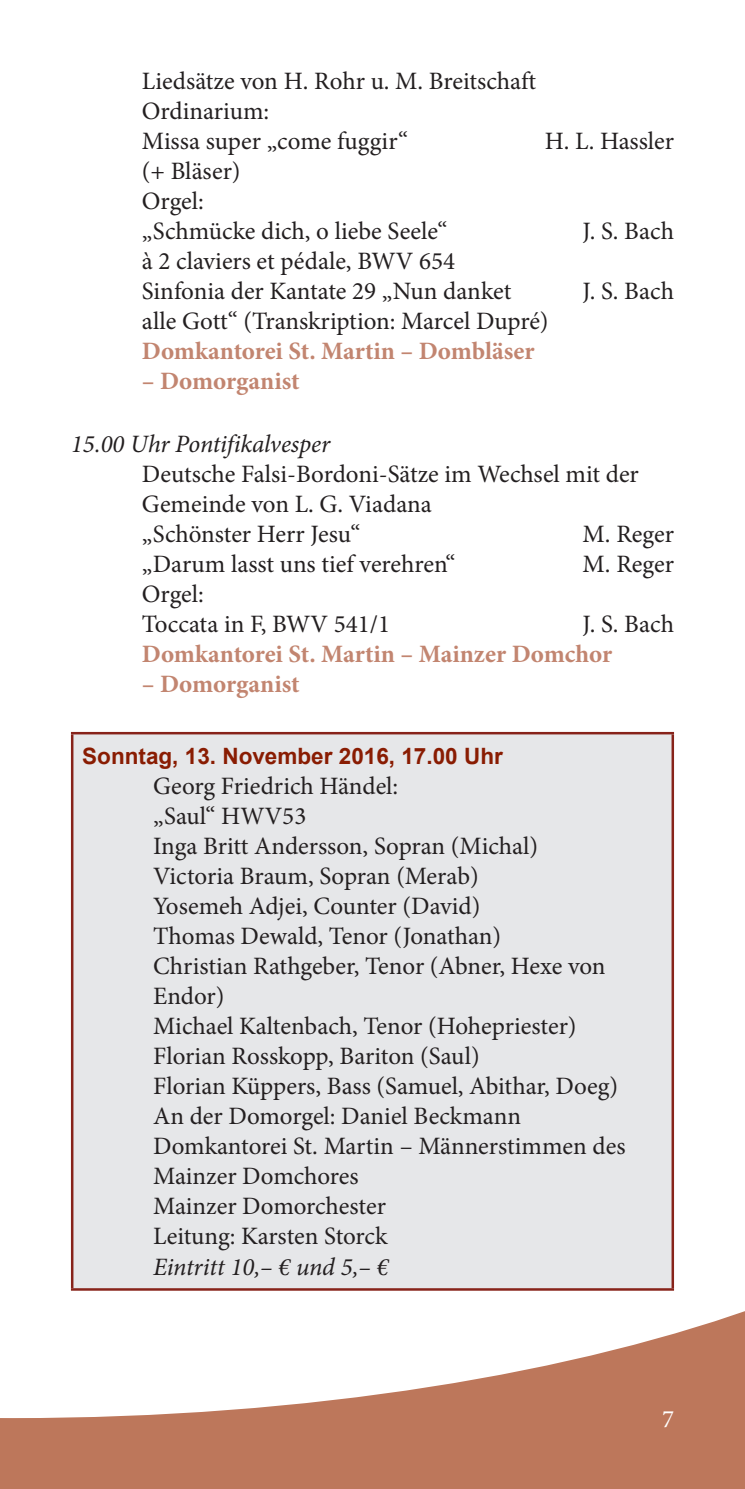
<style>
.page{position:relative;width:745px;height:1489px;background:#fff}
.page>*{position:absolute;margin:0;border:0;box-sizing:border-box;transform-origin:0 0}
.t1{font:25px/30px "Minion Pro";letter-spacing:-.005em;color:#231f20}
.t2{font:700 25px "Minion Pro";letter-spacing:-.005em;color:#c28570}
.t3{font:italic 25px "Minion Pro";letter-spacing:-.01em;color:#231f20}
.t4{font:25px "Minion Pro";color:#fff}
.t5{font:700 22.5px "Arial";color:#891c02}
</style>
<div class="page">
<div style="left:0;top:1240px;width:744px;height:248px;background:#bd775b"></div>
<svg style="left:0;top:731px;width:744px;height:686px;fill:#fff"></svg>
<div style="left:72px;top:733px;width:600px;height:556px;background:#e6e7e9"></div>
<hr style="left:71px;top:734px;width:2px;height:554px;background:#87231a">
<hr style="left:71px;top:732px;width:602px;height:2px;background:#87231a">
<hr style="left:671px;top:734px;width:2px;height:554px;background:#87231a">
<hr style="left:71px;top:1288px;width:602px;height:2px;background:#87231a">
<p class="t1" style="left:142px;top:66px;width:395px">Liedsätze von H. Rohr u. M. Breitschaft<br>Ordinarium:<br>Missa super „come fuggir“</p>
<p class="t1" style="left:142px;top:156px;width:307px">(+ Bläser)<br>Orgel:<br>„Schmücke dich, o liebe Seele“</p>
<p class="t1" style="left:142px;top:246px;width:371px">à 2 claviers et pédale, BWV 654<br>Sinfonia der Kantate 29 „Nun danket</p>
<p class="t1" style="left:544px;top:126px;width:131px">H. L. Hassler</p>
<p class="t1" style="left:582px;top:216px;width:93px">J. S. Bach</p>
<p class="t1" style="left:582px;top:276px;width:93px">J. S. Bach</p>
<p class="t1" style="left:142px;top:306px;width:408px">alle Gott“ (Transkription: Marcel Dupré)</p>
<p class="t2" style="left:142px;top:333px;width:394px">Domkantorei St. Martin – Dombläser</p>
<p class="t2" style="left:142px;top:363px;width:159px">– Domorganist</p>
<p class="t3" style="left:71px;top:426px;width:261px">15.00 Uhr Pontifikalvesper</p>
<p class="t1" style="left:142px;top:459px;width:498px">Deutsche Falsi-Bordoni-Sätze im Wechsel mit der<br>Gemeinde von L. G. Viadana<br>„Schönster Herr Jesu“</p>
<p class="t1" style="left:582px;top:519px;width:93px">M. Reger</p>
<p class="t1" style="left:142px;top:549px;width:315px">„Darum lasst uns tief verehren“</p>
<p class="t1" style="left:582px;top:549px;width:93px">M. Reger</p>
<p class="t1" style="left:142px;top:579px;width:249px">Orgel:<br>Toccata in F, BWV 541/1</p>
<p class="t1" style="left:582px;top:609px;width:93px">J. S. Bach</p>
<p class="t2" style="left:142px;top:636px;width:471px">Domkantorei St. Martin – Mainzer Domchor</p>
<p class="t2" style="left:142px;top:666px;width:159px">– Domorganist</p>
<p class="t5" style="left:82px;top:740px;width:422px">Sonntag, 13. November 2016, 17.00 Uhr</p>
<p class="t1" style="left:153px;top:770px;width:473px">Georg Friedrich Händel:<br>„Saul“ HWV53<br>Inga Britt Andersson, Sopran (Michal)<br>Victoria Braum, Sopran (Merab)<br>Yosemeh Adjei, Counter (David)<br>Thomas Dewald, Tenor (Jonathan)<br>Christian Rathgeber, Tenor (Abner, Hexe von<br>Endor)<br>Michael Kaltenbach, Tenor (Hohepriester)<br>Florian Rosskopp, Bariton (Saul)<br>Florian Küppers, Bass (Samuel, Abithar, Doeg)<br>An der Domorgel: Daniel Beckmann<br>Domkantorei St. Martin – Männerstimmen des<br>Mainzer Domchores<br>Mainzer Domorchester<br>Leitung: Karsten Storck</p>
<p class="t3" style="left:153px;top:1250px;width:237px">Eintritt 10,– € und 5,– €</p>
<p class="t4" style="left:661px;top:1402px;width:13px">7</p>
</div>
